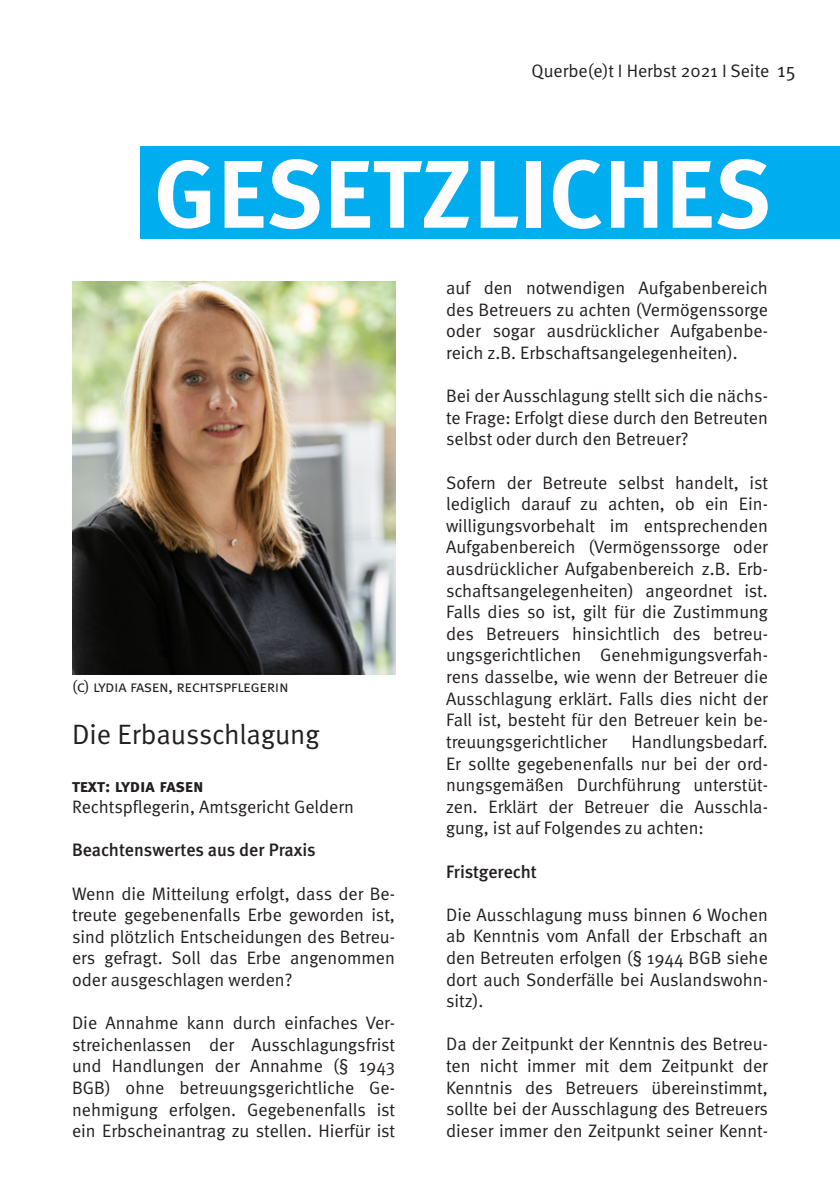
<style>
.page{position:relative;width:840px;height:1191px;background:#fff}
.page>*{position:absolute;margin:0;border:0;box-sizing:border-box;transform-origin:0 0}
.t1{font:96px "Meta Bold Caps";color:#fffdff}
.t2{font:28px "Meta Normal";letter-spacing:-.005em;color:#231f20}
.t3{font:18px/21.6px "Meta Normal";color:#231f20;text-align:justify}
.t4{font:500 18px "Meta";letter-spacing:-.005em;color:#231f20}
.t5{font:18px "Meta Bold Caps";letter-spacing:-.01em;color:#231f20}
.t6{font:16px "Meta Normal Caps";letter-spacing:-.025em;color:#231f20}
.s1{font-size:20px}
</style>
<div class="page">
<div style="left:140px;top:146px;width:699px;height:93px;background:#00aeef"></div>
<img style="left:72px;top:281px;width:323px;height:394px">
<p class="t3" style="left:531px;top:60px;width:265px">Querbe(e)t I Herbst 2021 I Seite <span class="s1">15</span></p>
<p class="t1" style="left:153px;top:134px;width:619px">GESETZLICHES</p>
<p class="t6" style="left:72px;top:677px;width:218px">(c) lydia fasen, rechtspflegerin</p>
<p class="t2" style="left:72px;top:717px;width:249px">Die Erbausschlagung</p>
<p class="t5" style="left:72px;top:774px;width:133px">text: lydia fasen</p>
<p class="t3" style="left:72px;top:796px;width:283px">Rechtspflegerin, Amtsgericht Geldern</p>
<p class="t4" style="left:72px;top:839px;width:245px">Beachtenswertes aus der Praxis</p>
<p class="t3" style="left:72px;top:882px;width:324px">Wenn die Mitteilung erfolgt, dass der Be&shy;treute gegebenenfalls Erbe geworden ist, sind plötzlich Entscheidungen des Betreu&shy;ers gefragt. Soll das Erbe angenommen oder ausgeschlagen werden?</p>
<p class="t3" style="left:72px;top:1012px;width:324px">Die Annahme kann durch einfaches Ver&shy;streichenlassen der Ausschlagungsfrist und Handlungen der Annahme (§ 1943<br>BGB) ohne betreuungsgerichtliche Ge&shy;nehmigung erfolgen. Gegebenenfalls ist ein Erbscheinantrag zu stellen. Hierfür ist</p>
<p class="t3" style="left:446px;top:277px;width:323px">auf den notwendigen Aufgabenbereich des Betreuers zu achten (Vermögenssorge oder sogar ausdrücklicher Aufgabenbe&shy;reich z.B. Erbschaftsangelegenheiten).</p>
<p class="t3" style="left:446px;top:385px;width:323px">Bei der Ausschlagung stellt sich die nächs&shy;te Frage: Erfolgt diese durch den Betreuten selbst oder durch den Betreuer?</p>
<p class="t3" style="left:446px;top:471px;width:323px">Sofern der Betreute selbst handelt, ist lediglich darauf zu achten, ob ein Ein&shy;willigungsvorbehalt im entsprechenden Aufgabenbereich (Vermögenssorge oder ausdrücklicher Aufgabenbereich z.B. Erb&shy;schaftsangelegenheiten) angeordnet ist.<br>Falls dies so ist, gilt für die Zustimmung des Betreuers hinsichtlich des betreu&shy;ungsgerichtlichen Genehmigungsverfah&shy;rens dasselbe, wie wenn der Betreuer die Ausschlagung erklärt. Falls dies nicht der Fall ist, besteht für den Betreuer kein be&shy;treuungsgerichtlicher</p>
<p class="t3" style="left:446px;top:730px;width:323px;text-indent:185px">Handlungsbedarf.<br>Er sollte gegebenenfalls nur bei der ord&shy;nungsgemäßen Durchführung unterstüt&shy;zen. Erklärt der Betreuer die Ausschla&shy;gung, ist auf Folgendes zu achten:</p>
<p class="t4" style="left:446px;top:860px;width:92px">Fristgerecht</p>
<p class="t3" style="left:446px;top:903px;width:323px">Die Ausschlagung muss binnen 6 Wochen ab Kenntnis vom Anfall der Erbschaft an den Betreuten erfolgen (§ 1944 BGB siehe dort auch Sonderfälle bei Auslandswohn&shy;sitz).</p>
<p class="t3" style="left:446px;top:1033px;width:323px">Da der Zeitpunkt der Kenntnis des Betreu&shy;ten nicht immer mit dem Zeitpunkt der Kenntnis des Betreuers übereinstimmt, sollte bei der Ausschlagung des Betreuers dieser immer den Zeitpunkt seiner Kennt-</p>
</div>
